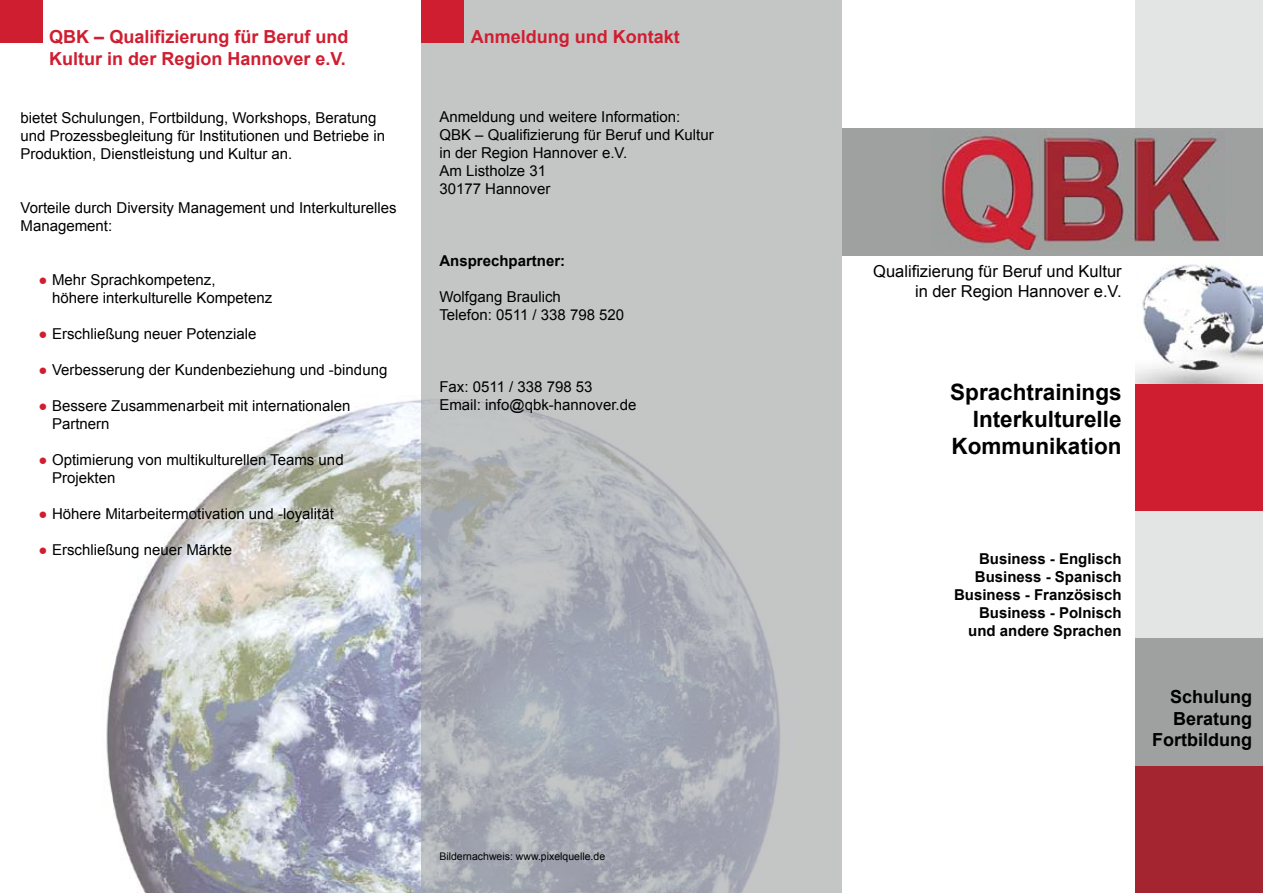
<style>
.page{position:relative;width:1263px;height:893px;background:#fff}
.page>*{position:absolute;margin:0;border:0;box-sizing:border-box;transform-origin:0 0}
.t1{font:700 22.5px/27px "Arial";color:#000;text-align:right}
.t2{font:700 18px/21.6px "Arial";color:#d01e31}
.t3{font:700 18px/21.6px "Arial";color:#000;text-align:right}
.t4{font:16.5px/19.8px "Arial";color:#000;text-align:right}
.t5{font:15px/18px "Arial";color:#000}
.t6{font:700 15px/18px "Arial";color:#000;text-align:right}
.t7{font:10.5px "Arial";color:#000}
.s1{color:#d01e31}
</style>
<div class="page">
<img style="left:106px;top:400px;width:315px;height:493px">
<div style="left:0;top:0;width:43px;height:43px;background:#d01e31"></div>
<svg style="left:421px;top:0;width:421px;height:893px;fill:#c4c6c6"></svg>
<div style="left:421px;top:0;width:42px;height:43px;background:#d01e31"></div>
<div style="left:1135px;top:0;width:128px;height:893px;background:#e3e4e4"></div>
<div style="left:1135px;top:638px;width:128px;height:128px;background:#9fa0a0"></div>
<div style="left:1135px;top:383px;width:128px;height:128px;background:#d01e31"></div>
<img style="left:1135px;top:256px;width:128px;height:127px">
<div style="left:1135px;top:766px;width:128px;height:127px;background:#a42530"></div>
<div style="left:842px;top:129px;width:421px;height:127px;background:#9fa0a0"></div>
<img style="left:941px;top:135px;width:281px;height:114px">
<p class="t2" style="left:49px;top:27px;width:301px">QBK – Qualifizierung für Beruf und<br>Kultur in der Region Hannover e.V.</p>
<p class="t5" style="left:21px;top:109px;width:366px">bietet Schulungen, Fortbildung, Workshops, Beratung und Prozessbegleitung für Institutionen und Betriebe in<br>Produktion, Dienstleistung und Kultur an.</p>
<p class="t5" style="left:21px;top:199px;width:377px">Vorteile durch Diversity Management und Interkulturelles<br>Management:</p>
<p class="t5" style="left:52px;top:271px;width:222px;text-indent:-14px"><span class="s1">●</span> Mehr Sprachkompetenz,<br>höhere interkulturelle Kompetenz</p>
<p class="t5" style="left:39px;top:325px;width:219px"><span class="s1">●</span> Erschließung neuer Potenziale</p>
<p class="t5" style="left:39px;top:361px;width:350px"><span class="s1">●</span> Verbesserung der Kundenbeziehung und -bindung</p>
<p class="t5" style="left:52px;top:397px;width:300px;text-indent:-14px"><span class="s1">●</span> Bessere Zusammenarbeit mit internationalen<br>Partnern</p>
<p class="t5" style="left:52px;top:451px;width:293px;text-indent:-14px"><span class="s1">●</span> Optimierung von multikulturellen Teams und<br>Projekten</p>
<p class="t5" style="left:39px;top:505px;width:297px"><span class="s1">●</span> Höhere Mitarbeitermotivation und -loyalität</p>
<p class="t5" style="left:39px;top:541px;width:195px"><span class="s1">●</span> Erschließung neuer Märkte</p>
<p class="t2" style="left:471px;top:26px;width:210px">Anmeldung und Kontakt</p>
<p class="t5" style="left:439px;top:108px;width:276px">Anmeldung und weitere Information:<br>QBK – Qualifizierung für Beruf und Kultur in der Region Hannover e.V.<br>Am Listholze 31<br>30177 Hannover</p>
<p class="t6" style="left:439px;top:252px;width:127px">Ansprechpartner:</p>
<p class="t5" style="left:439px;top:288px;width:186px">Wolfgang Braulich<br>Telefon: 0511 / 338 798 520</p>
<p class="t5" style="left:439px;top:378px;width:199px">Fax: 0511 / 338 798 53<br>Email: info@qbk-hannover.de</p>
<p class="t7" style="left:439px;top:850px;width:167px">Bildernachweis: www.pixelquelle.de</p>
<p class="t4" style="left:873px;top:261px;width:250px">Qualifizierung für Beruf und Kultur in der Region Hannover e.V.</p>
<h1 class="t1" style="left:950px;top:379px;width:173px">Sprachtrainings<br>Interkulturelle<br>Kommunikation</h1>
<p class="t6" style="left:954px;top:550px;width:169px">Business - Englisch<br>Business - Spanisch<br>Business - Französisch<br>Business - Polnisch und andere Sprachen</p>
<p class="t3" style="left:1152px;top:687px;width:101px">Schulung<br>Beratung<br>Fortbildung</p>
</div>
